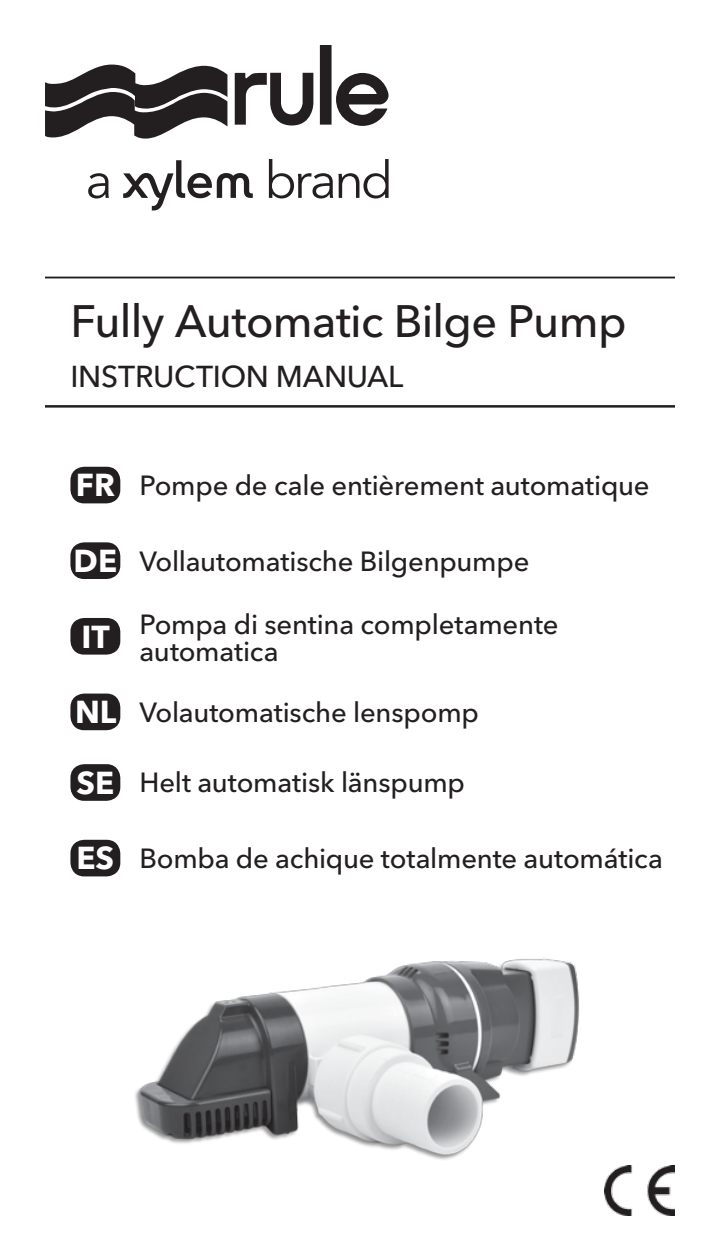
<style>
.page{position:relative;width:720px;height:1260px;background:#fff}
.page>*{position:absolute;margin:0;border:0;box-sizing:border-box;transform-origin:0 0}
.t1{font:500 45px "Avenir Next LT Pro";letter-spacing:-.015em;color:#231f20}
.t2{font:700 31.5px "Avenir Next LT Pro";color:#fff}
.t3{font:500 30px "Avenir Next LT Pro";letter-spacing:-.01em;color:#231f20}
.t4{font:500 27.5px/27.5px "Avenir Next LT Pro";letter-spacing:-.01em;color:#231f20}
</style>
<div class="page">
<hr style="left:45px;top:277px;width:630px;height:1px;background:#231f20">
<hr style="left:45px;top:405px;width:630px;height:3px;background:#231f20">
<div style="left:72px;top:468px;width:47px;height:34px;background:#231f20;border-radius:12px"></div>
<div style="left:70px;top:467px;width:50px;height:36px;border:3px solid #231f20;border-radius:12px"></div>
<div style="left:72px;top:544px;width:47px;height:34px;background:#231f20;border-radius:12px"></div>
<div style="left:70px;top:542px;width:50px;height:37px;border:3px solid #231f20;border-radius:12px"></div>
<div style="left:72px;top:619px;width:47px;height:34px;background:#231f20;border-radius:12px"></div>
<div style="left:70px;top:618px;width:50px;height:37px;border:3px solid #231f20;border-radius:12px"></div>
<div style="left:72px;top:695px;width:47px;height:34px;background:#231f20;border-radius:12px"></div>
<div style="left:70px;top:694px;width:50px;height:36px;border:3px solid #231f20;border-radius:12px"></div>
<div style="left:72px;top:765px;width:47px;height:35px;background:#231f20;border-radius:12px"></div>
<div style="left:70px;top:764px;width:50px;height:37px;border:3px solid #231f20;border-radius:12px"></div>
<div style="left:72px;top:841px;width:47px;height:34px;background:#231f20;border-radius:12px"></div>
<div style="left:70px;top:840px;width:50px;height:36px;border:3px solid #231f20;border-radius:12px"></div>
<img style="left:605px;top:1165px;width:70px;height:50px">
<svg style="left:235px;top:73px;width:78px;height:53px"></svg>
<svg style="left:320px;top:45px;width:69px;height:81px"></svg>
<svg style="left:45px;top:65px;width:182px;height:74px"></svg>
<svg style="left:88px;top:173px;width:21px;height:26px"></svg>
<svg style="left:269px;top:159px;width:120px;height:40px"></svg>
<svg style="left:123px;top:160px;width:130px;height:50px"></svg>
<img style="left:135px;top:958px;width:444px;height:202px">
<h1 class="t1" style="left:70px;top:294px;width:558px">Fully Automatic Bilge Pump</h1>
<p class="t3" style="left:70px;top:359px;width:335px">INSTRUCTION MANUAL</p>
<p class="t2" style="left:76px;top:466px;width:41px">FR</p>
<p class="t4" style="left:139px;top:472px;width:512px">Pompe de cale entièrement automatique</p>
<p class="t2" style="left:74px;top:542px;width:45px">DE</p>
<p class="t2" style="left:82px;top:617px;width:30px">IT</p>
<p class="t4" style="left:139px;top:547px;width:392px">Vollautomatische Bilgenpumpe</p>
<p class="t4" style="left:139px;top:610px;width:421px">Pompa di sentina completamente automatica</p>
<p class="t2" style="left:75px;top:693px;width:43px">NL</p>
<p class="t4" style="left:139px;top:698px;width:341px">Volautomatische lenspomp</p>
<p class="t2" style="left:77px;top:763px;width:39px">SE</p>
<p class="t4" style="left:139px;top:769px;width:327px">Helt automatisk länspump</p>
<p class="t2" style="left:77px;top:839px;width:39px">ES</p>
<p class="t4" style="left:139px;top:845px;width:525px">Bomba de achique totalmente automática</p>
</div>
